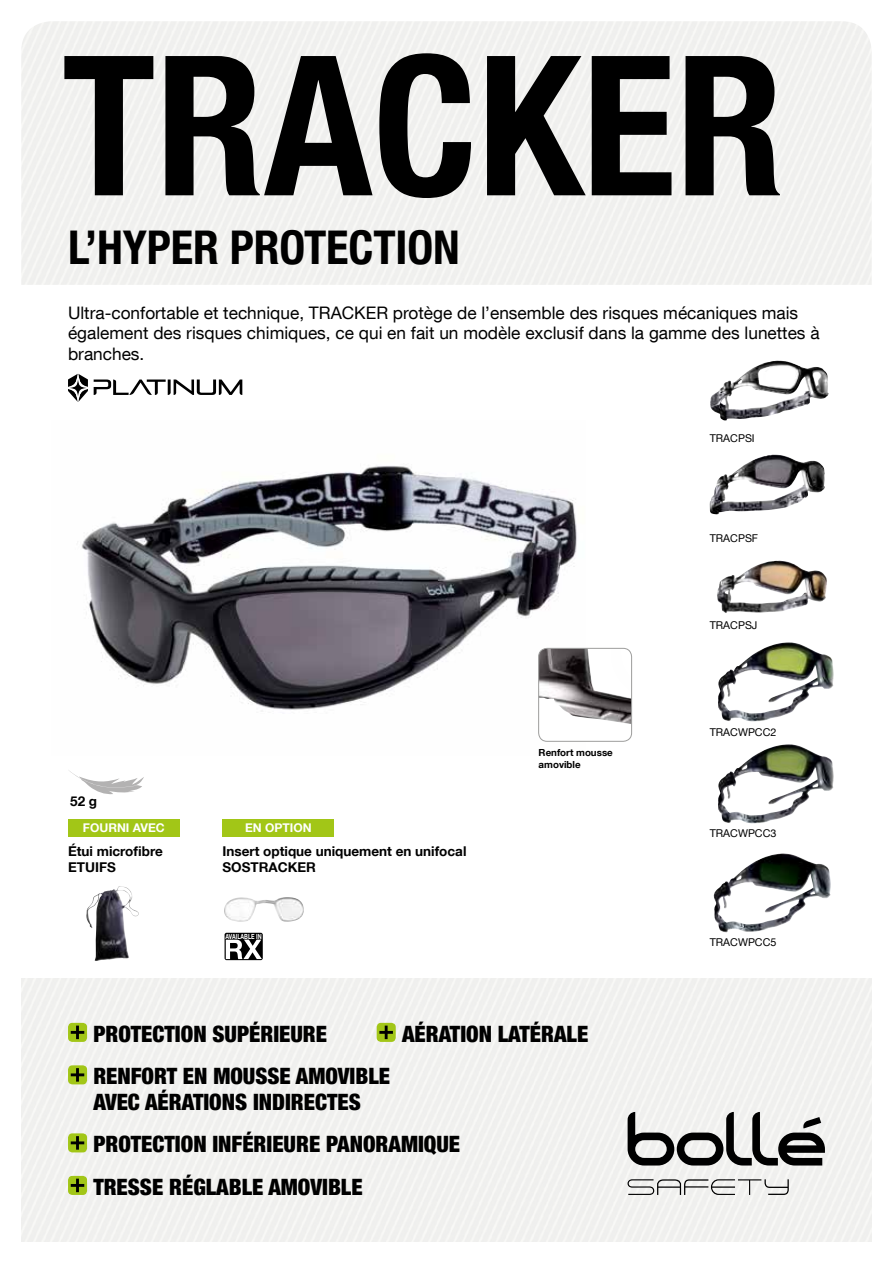
<style>
.page{position:relative;width:893px;height:1263px;background:#fff}
.page>*{position:absolute;margin:0;border:0;box-sizing:border-box;transform-origin:0 0}
.t1{font:700 condensed 195px "Helvetica Neue LT Com";color:#000}
.t2{font:700 condensed 46.5px "Helvetica Neue LT Com";letter-spacing:-.005em;color:#000}
.t3{font:900 condensed 22.5px/42.5px "Helvetica Neue LT Com";color:#000}
.t4{font:17.25px/20.7px "Helvetica Neue LT Com";color:#000}
.t5{font:700 13.5px/16.2px "Helvetica Neue LT Com";color:#000}
.t6{font:700 12px "Helvetica Neue LT Com";color:#fff}
.t7{font:10.8px "Helvetica Neue LT Com";color:#000}
.t8{font:700 9.75px/11.7px "Helvetica Neue LT Com";color:#000}
.t9{font:700 7.05px "Helvetica Neue";color:#fff;scale:.76 1}
</style>
<div class="page">
<svg style="left:70px;top:771px;width:74px;height:23px"></svg>
<svg style="left:628px;top:1112px;width:197px;height:53px"></svg>
<svg style="left:627px;top:1179px;width:162px;height:16px"></svg>
<img style="left:81px;top:466px;width:504px;height:276px">
<img style="left:710px;top:361px;width:119px;height:60px">
<img style="left:709px;top:455px;width:116px;height:60px">
<img style="left:717px;top:561px;width:110px;height:52px">
<img style="left:86px;top:887px;width:44px;height:74px">
<img style="left:224px;top:897px;width:80px;height:25px">
<div style="left:225px;top:933px;width:38px;height:27px;background:#000;border-radius:2px"></div>
<svg style="left:226px;top:939px;width:36px;height:20px"></svg>
<img style="left:718px;top:642px;width:116px;height:80px">
<img style="left:718px;top:744px;width:116px;height:80px">
<img style="left:713px;top:853px;width:118px;height:79px">
<div style="left:539px;top:648px;width:93px;height:93px;background:#fff;border-radius:9px"></div>
<img style="left:539px;top:648px;width:93px;height:76px">
<div style="left:538px;top:648px;width:94px;height:93px;border:1px solid #9d9d9c;border-radius:9px"></div>
<svg style="left:94px;top:379px;width:148px;height:16px"></svg>
<svg style="left:68px;top:374px;width:20px;height:28px"></svg>
<svg style="left:70px;top:380px;width:16px;height:16px"></svg>
<div style="left:68px;top:1023px;width:19px;height:19px;background:#a2c617;border-radius:4px"></div>
<svg style="left:71px;top:1025px;width:13px;height:14px"></svg>
<div style="left:68px;top:1065px;width:19px;height:19px;background:#a2c617;border-radius:4px"></div>
<svg style="left:71px;top:1068px;width:13px;height:14px"></svg>
<div style="left:68px;top:1133px;width:19px;height:19px;background:#a2c617;border-radius:4px"></div>
<svg style="left:71px;top:1136px;width:13px;height:14px"></svg>
<div style="left:68px;top:1176px;width:19px;height:19px;background:#a2c617;border-radius:4px"></div>
<svg style="left:71px;top:1178px;width:13px;height:14px"></svg>
<div style="left:68px;top:819px;width:111px;height:18px;background:#a2c617"></div>
<div style="left:223px;top:819px;width:111px;height:18px;background:#a2c617"></div>
<div style="left:377px;top:1023px;width:19px;height:19px;background:#a2c617;border-radius:4px"></div>
<svg style="left:379px;top:1025px;width:14px;height:14px"></svg>
<h1 class="t1" style="left:62px;top:9px;width:724px">TRACKER</h1>
<h2 class="t2" style="left:68px;top:220px;width:393px">L’HYPER PROTECTION</h2>
<p class="t4" style="left:68px;top:302px;width:753px">Ultra-confortable et technique, TRACKER protège de l’ensemble des risques mécaniques mais également des risques chimiques, ce qui en fait un modèle exclusif dans la gamme des lunettes à branches.</p>
<p class="t7" style="left:710px;top:432px;width:46px">TRACPSI</p>
<p class="t7" style="left:710px;top:531px;width:50px">TRACPSF</p>
<p class="t7" style="left:710px;top:618px;width:49px">TRACPSJ</p>
<p class="t5" style="left:70px;top:792px;width:29px">52 g</p>
<p class="t6" style="left:83px;top:820px;width:83px">FOURNI AVEC</p>
<p class="t5" style="left:68px;top:842px;width:96px">Étui microfibre<br>ETUIFS</p>
<p class="t6" style="left:245px;top:820px;width:68px">EN OPTION</p>
<p class="t5" style="left:223px;top:842px;width:245px">Insert optique uniquement en unifocal<br>SOSTRACKER</p>
<p class="t9" style="left:225px;top:932px;width:49px">AVAILABLE IN</p>
<p class="t8" style="left:539px;top:746px;width:76px">Renfort mousse amovible</p>
<h3 class="t3" style="left:93px;top:1012px;width:298px">PROTECTION SUPÉRIEURE<br>RENFORT EN MOUSSE AMOVIBLE</h3>
<h3 class="t3" style="left:93px;top:1080px;width:368px">AVEC AÉRATIONS INDIRECTES<br>PROTECTION INFÉRIEURE PANORAMIQUE<br>TRESSE RÉGLABLE AMOVIBLE</h3>
<h3 class="t3" style="left:402px;top:1012px;width:188px">AÉRATION LATÉRALE</h3>
<p class="t7" style="left:710px;top:725px;width:68px">TRACWPCC2</p>
<p class="t7" style="left:710px;top:827px;width:68px">TRACWPCC3</p>
<p class="t7" style="left:710px;top:935px;width:68px">TRACWPCC5</p>
</div>
